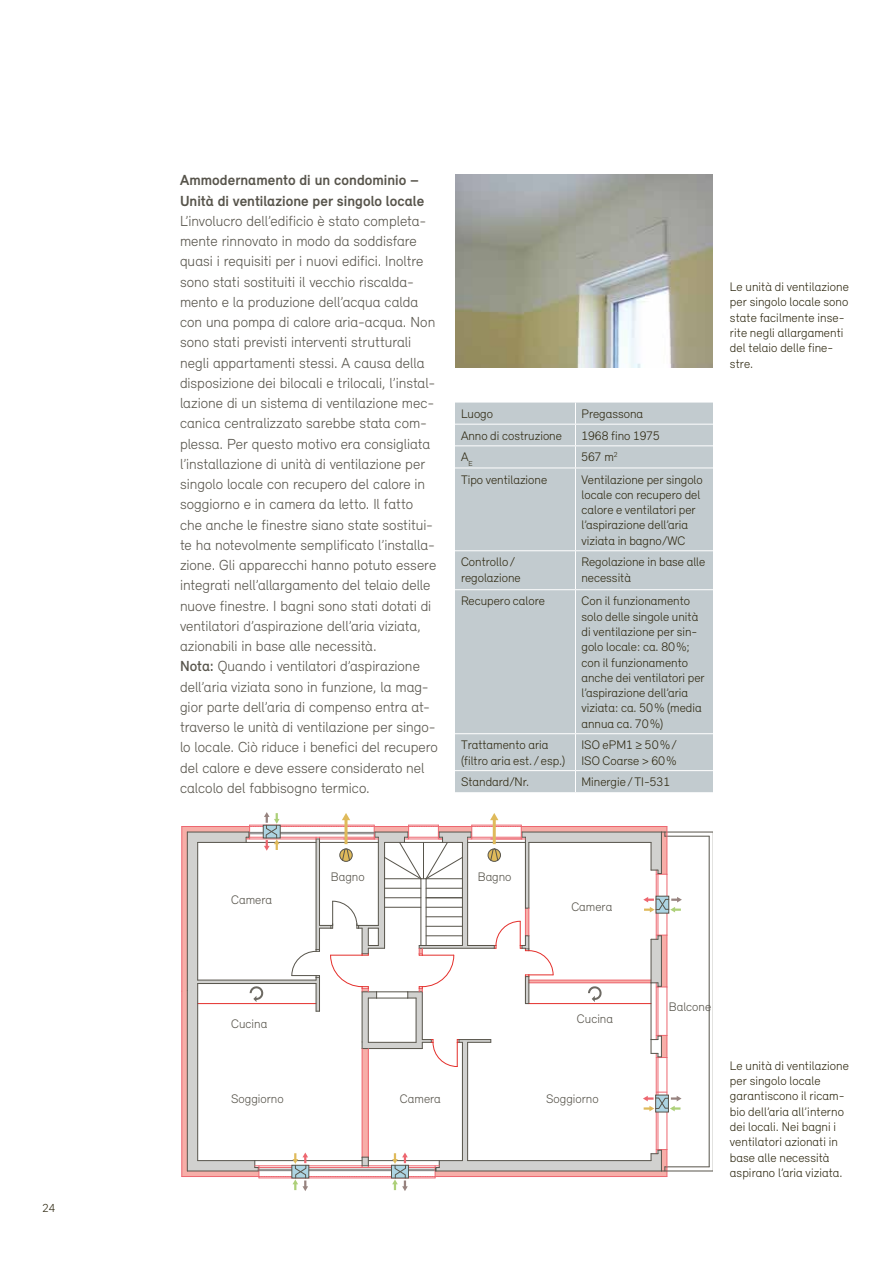
<style>
.page{position:relative;width:893px;height:1263px;background:#fff}
.page>*{position:absolute;margin:0;border:0;box-sizing:border-box;transform-origin:0 0}
.t1{font:300 15px/20.2px "Relevant";color:#57544b}
.t2{font:700 15px/20.2px "Relevant";letter-spacing:.005em;color:#57544b}
.t3{font:300 12.75px/15.3px "Relevant";color:#2f2912}
.t4{font:300 12.75px "Relevant";color:#57544b}
.t5{font:300 12px "Relevant";color:#2f2912}
.s1{font-weight:500}
</style>
<div class="page">
<hr style="left:661px;top:1171px;width:52px;height:1px;background:#57544b">
<hr style="left:665px;top:1166px;width:44px;height:1px;background:#57544b">
<hr style="left:661px;top:832px;width:52px;height:1px;background:#57544b">
<hr style="left:665px;top:836px;width:44px;height:1px;background:#57544b">
<hr style="left:713px;top:832px;width:1px;height:339px;background:#57544b">
<hr style="left:709px;top:836px;width:1px;height:331px;background:#57544b">
<svg style="left:182px;top:812px;width:500px;height:379px"></svg>
<img style="left:455px;top:174px;width:258px;height:194px">
<div style="left:455px;top:403px;width:258px;height:389px;background:#c2cbcf"></div>
<hr style="left:455px;top:445px;width:120px;height:1px;background:#fff">
<hr style="left:455px;top:550px;width:120px;height:1px;background:#fff">
<hr style="left:455px;top:424px;width:120px;height:1px;background:#fff">
<hr style="left:455px;top:468px;width:120px;height:1px;background:#fff">
<svg style="left:575px;top:403px;width:1px;height:65px"></svg>
<hr style="left:575px;top:468px;width:1px;height:82px;background:#fff">
<hr style="left:575px;top:551px;width:1px;height:38px;background:#fff">
<hr style="left:575px;top:590px;width:1px;height:143px;background:#fff">
<hr style="left:575px;top:424px;width:138px;height:1px;background:#fff">
<hr style="left:575px;top:445px;width:138px;height:1px;background:#fff">
<hr style="left:575px;top:468px;width:138px;height:1px;background:#fff">
<hr style="left:575px;top:550px;width:138px;height:1px;background:#fff">
<hr style="left:455px;top:733px;width:120px;height:1px;background:#fff">
<hr style="left:575px;top:734px;width:1px;height:36px;background:#fff">
<svg style="left:575px;top:771px;width:1px;height:21px"></svg>
<hr style="left:575px;top:733px;width:138px;height:1px;background:#fff">
<hr style="left:455px;top:589px;width:120px;height:1px;background:#fff">
<hr style="left:575px;top:589px;width:138px;height:1px;background:#fff">
<hr style="left:455px;top:770px;width:120px;height:1px;background:#fff">
<hr style="left:575px;top:770px;width:138px;height:1px;background:#fff">
<p class="t5" style="left:43px;top:1201px;width:14px">24</p>
<p class="t2" style="left:180px;top:170px;width:246px">Ammodernamento di un condominio –<br>Unità di ventilazione per singolo locale</p>
<p class="t1" style="left:180px;top:210px;width:259px">L’involucro dell’edificio è stato completa&shy;mente rinnovato in modo da soddisfare quasi i requisiti per i nuovi edifici. Inoltre sono stati sostituiti il vecchio riscalda&shy;mento e la produzione dell’acqua calda con una pompa di calore aria-acqua. Non sono stati previsti interventi strutturali negli appartamenti stessi. A causa della disposizione dei bilocali e trilocali, l’instal&shy;lazione di un sistema di ventilazione mec&shy;canica centralizzato sarebbe stata com&shy;plessa. Per questo motivo era consigliata l’installazione di unità di ventilazione per singolo locale con recupero del calore in soggiorno e in camera da letto. Il fatto che anche le finestre siano state sostitui&shy;te ha notevolmente semplificato l’installa&shy;zione. Gli apparecchi hanno potuto essere integrati nell’allargamento del telaio delle nuove finestre. I bagni sono stati dotati di ventilatori d’aspirazione dell’aria viziata, azionabili in base alle necessità.<br><span class="s1">Nota:</span> Quando i ventilatori d’aspirazione dell’aria viziata sono in funzione, la mag&shy;gior parte dell’aria di compenso entra at&shy;traverso le unità di ventilazione per singo&shy;lo locale. Ciò riduce i benefici del recupero del calore e deve essere considerato nel calcolo del fabbisogno termico.</p>
<p class="t3" style="left:461px;top:406px;width:34px">Luogo</p>
<p class="t3" style="left:581px;top:406px;width:63px">Pregassona</p>
<p class="t3" style="left:461px;top:428px;width:102px">Anno di costruzione</p>
<p class="t3" style="left:581px;top:428px;width:80px">1968 fino 1975</p>
<p class="t3" style="left:461px;top:449px;width:13px">A<sub>E</sub></p>
<p class="t3" style="left:581px;top:449px;width:38px">567 m<sup>2</sup></p>
<p class="t3" style="left:461px;top:471px;width:88px">Tipo ventilazione</p>
<p class="t3" style="left:581px;top:471px;width:123px">Ventilazione per singolo locale con recupero del calore e ventilatori per l’aspirazione dell’aria viziata in bagno/WC</p>
<p class="t3" style="left:461px;top:554px;width:61px">Controllo / regolazione</p>
<p class="t3" style="left:581px;top:554px;width:125px">Regolazione in base alle necessità</p>
<p class="t3" style="left:461px;top:593px;width:85px">Recupero calore</p>
<p class="t3" style="left:581px;top:593px;width:125px">Con il funzionamento solo delle singole unità di ventilazione per sin&shy;golo locale: ca. 80%; con il funzionamento anche dei ventilatori per l’aspirazione dell’aria viziata: ca. 50% (media annua ca. 70%)</p>
<p class="t3" style="left:461px;top:737px;width:106px">Trattamento aria (filtro aria est. / esp.)</p>
<p class="t3" style="left:581px;top:737px;width:97px">ISO ePM1 ≥ 50%/<br>ISO Coarse &gt; 60%</p>
<p class="t3" style="left:461px;top:774px;width:70px">Standard/Nr.</p>
<p class="t3" style="left:581px;top:774px;width:90px">Minergie /TI-531</p>
<p class="t3" style="left:730px;top:279px;width:120px">Le unità di ventilazione per singolo locale sono state facilmente inse&shy;rite negli allargamenti del telaio delle fine&shy;stre.</p>
<p class="t4" style="left:231px;top:892px;width:42px">Camera</p>
<p class="t4" style="left:331px;top:869px;width:35px">Bagno</p>
<p class="t4" style="left:478px;top:869px;width:35px">Bagno</p>
<p class="t4" style="left:571px;top:899px;width:42px">Camera</p>
<p class="t4" style="left:231px;top:1017px;width:38px">Cucina</p>
<p class="t4" style="left:577px;top:1011px;width:38px">Cucina</p>
<p class="t4" style="left:231px;top:1091px;width:54px">Soggiorno</p>
<p class="t4" style="left:400px;top:1091px;width:42px">Camera</p>
<p class="t4" style="left:546px;top:1091px;width:54px">Soggiorno</p>
<p class="t4" style="left:669px;top:999px;width:44px">Balcone</p>
<p class="t3" style="left:730px;top:1057px;width:120px">Le unità di ventilazione per singolo locale garantiscono il ricam&shy;bio dell’aria all’interno dei locali. Nei bagni i ventilatori azionati in base alle necessità aspirano l’aria viziata.</p>
</div>
